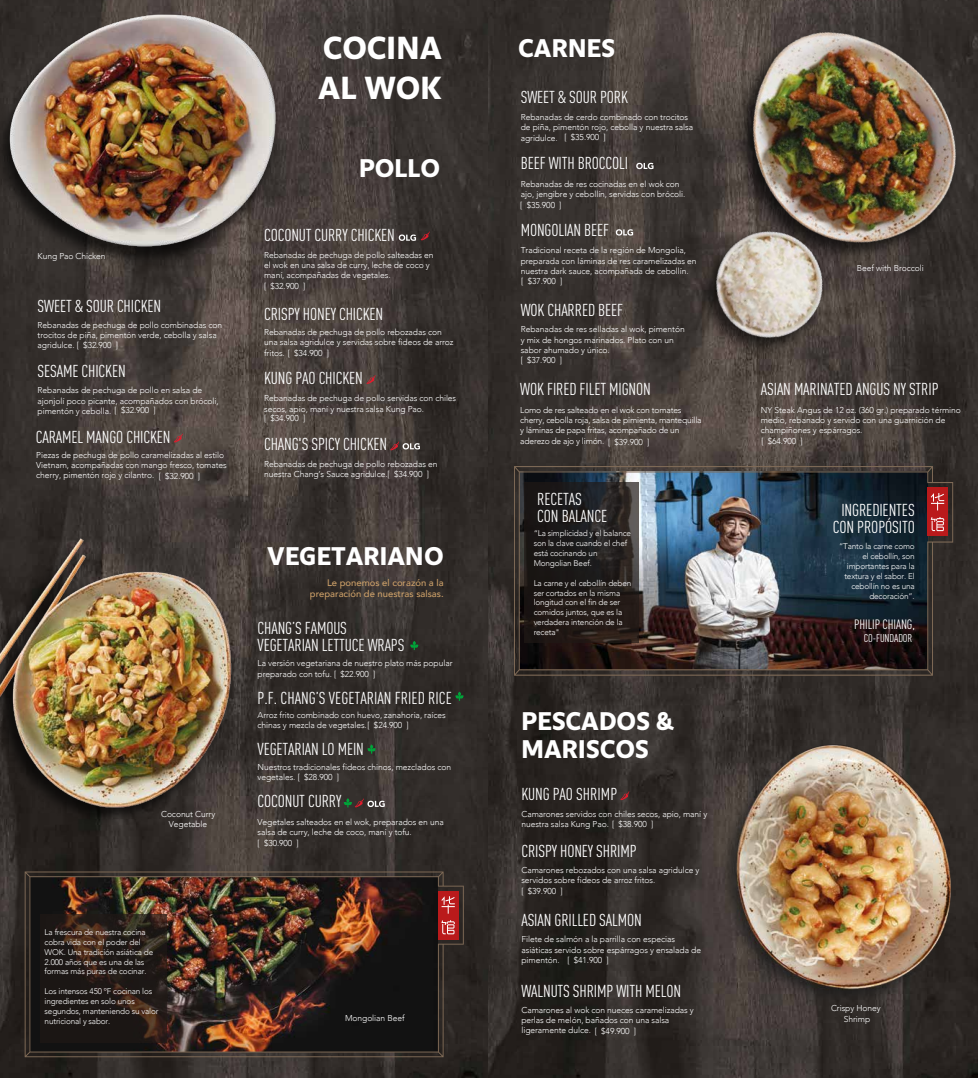
<style>
.page{position:relative;width:978px;height:1078px;background:#fff}
.page>*{position:absolute;margin:0;border:0;box-sizing:border-box;transform-origin:0 0}
.t1{font:700 33.1px/39.8px "Obliqua ITC Std";letter-spacing:-.01em;color:#fff}
.t2{font:700 26.5px/28px "Obliqua ITC Std";letter-spacing:-.01em;color:#fff}
.t3{font:condensed 17px/16.7px "DINOT";letter-spacing:-.01em;color:#fff}
.t4{font:condensed 13.4px "DINOT";letter-spacing:-.01em;color:#fff}
.t5{font:condensed 11.2px "DINOT";letter-spacing:-.01em;color:#fff}
.t6{font:500 9.5px/11.4px "Avenir";color:#ca9e67;text-align:right}
.t7{font:300 8.5px/10.2px "Avenir";letter-spacing:-.01em;color:#fff}
.t8{font:300 8.2px/9.8px "Avenir";letter-spacing:-.02em;color:#fff}
</style>
<div class="page">
<img style="left:0;top:0;width:489px;height:1077px">
<img style="left:489px;top:0;width:489px;height:1077px">
<img style="left:0;top:467px;width:332px;height:446px">
<img style="left:617px;top:0;width:361px;height:374px">
<img style="left:714px;top:736px;width:245px;height:274px">
<img style="left:514px;top:466px;width:439px;height:209px">
<div style="left:927px;top:487px;width:21px;height:49px;background:#ba1a1b"></div>
<svg style="left:931px;top:493px;width:13px;height:17px"></svg>
<svg style="left:931px;top:517px;width:13px;height:14px"></svg>
<svg style="left:174px;top:433px;width:9px;height:9px"></svg>
<svg style="left:366px;top:375px;width:9px;height:9px"></svg>
<img style="left:25px;top:871px;width:439px;height:185px">
<div style="left:438px;top:890px;width:20px;height:49px;background:#ba1a1b"></div>
<svg style="left:441px;top:896px;width:14px;height:17px"></svg>
<svg style="left:441px;top:920px;width:14px;height:14px"></svg>
<svg style="left:40px;top:913px;width:127px;height:129px;fill:#1c1715"></svg>
<svg style="left:636px;top:163px;width:18px;height:6px"></svg>
<svg style="left:616px;top:229px;width:17px;height:6px"></svg>
<svg style="left:390px;top:441px;width:30px;height:9px"></svg>
<svg style="left:620px;top:791px;width:9px;height:9px"></svg>
<svg style="left:410px;top:640px;width:8px;height:10px"></svg>
<svg style="left:399px;top:231px;width:31px;height:10px"></svg>
<svg style="left:455px;top:691px;width:9px;height:9px"></svg>
<svg style="left:344px;top:798px;width:41px;height:9px"></svg>
<svg style="left:368px;top:744px;width:8px;height:9px"></svg>
<svg style="left:524px;top:482px;width:115px;height:160px;fill:#1e1a18"></svg>
<img style="left:0;top:0;width:298px;height:275px">
<p class="t7" style="left:38px;top:250px;width:69px">Kung Pao Chicken</p>
<h3 class="t3" style="left:38px;top:297px;width:125px">SWEET &amp; SOUR CHICKEN</h3>
<p class="t7" style="left:38px;top:319px;width:186px">Rebanadas de pechuga de pollo combinadas con trocitos de piña, pimentón verde, cebolla y salsa agridulce. [ $32.900 ]</p>
<p class="t7" style="left:38px;top:385px;width:183px">Rebanadas de pechuga de pollo en salsa de ajonjolí poco picante, acompañados con brócoli, pimentón y cebolla. [ $32.900 ]</p>
<h3 class="t3" style="left:38px;top:362px;width:90px">SESAME CHICKEN</h3>
<h3 class="t3" style="left:36px;top:428px;width:136px">CARAMEL MANGO CHICKEN</h3>
<p class="t7" style="left:36px;top:450px;width:192px">Piezas de pechuga de pollo caramelizadas al estilo<br>Vietnam, acompañadas con mango fresco, tomates cherry, pimentón rojo y cilantro.</p>
<p class="t7" style="left:159px;top:471px;width:43px">[ $32.900 ]</p>
<p class="t7" style="left:161px;top:808px;width:56px;text-align:center">Coconut Curry<br>Vegetable</p>
<h1 class="t1" style="left:318px;top:28px;width:125px">COCINA<br>AL WOK</h1>
<h2 class="t2" style="left:359px;top:154px;width:83px">POLLO</h2>
<h3 class="t3" style="left:264px;top:226px;width:132px">COCONUT CURRY CHICKEN</h3>
<p class="t7" style="left:264px;top:250px;width:171px">Rebanadas de pechuga de pollo salteadas en el wok en una salsa de curry, leche de coco y maní, acompañadas de vegetales.</p>
<p class="t7" style="left:264px;top:281px;width:43px">[ $32.900 ]</p>
<h3 class="t3" style="left:264px;top:305px;width:121px">CRISPY HONEY CHICKEN</h3>
<p class="t7" style="left:264px;top:327px;width:191px">Rebanadas de pechuga de pollo rebozadas con una salsa agridulce y servidas sobre fideos de arroz fritos. [ $34.900 ]</p>
<p class="t7" style="left:264px;top:393px;width:194px">Rebanadas de pechuga de pollo servidas con chiles secos, apio, maní y nuestra salsa Kung Pao.</p>
<h3 class="t3" style="left:264px;top:370px;width:100px">KUNG PAO CHICKEN</h3>
<p class="t7" style="left:264px;top:413px;width:43px">[ $34.900 ]</p>
<h3 class="t3" style="left:264px;top:436px;width:125px">CHANG'S SPICY CHICKEN</h3>
<p class="t7" style="left:264px;top:459px;width:175px">Rebanadas de pechuga de pollo rebozadas en nuestra Chang’s Sauce agridulce.[ $34.900 ]</p>
<h2 class="t2" style="left:267px;top:542px;width:178px">VEGETARIANO</h2>
<p class="t6" style="left:310px;top:576px;width:135px">Le ponemos el corazón a la preparación de nuestras salsas.</p>
<h3 class="t3" style="left:258px;top:619px;width:148px;line-height:17px">CHANG’S FAMOUS<br>VEGETARIAN LETTUCE WRAPS</h3>
<p class="t7" style="left:258px;top:668px;width:119px">preparado con tofu. [ $22.900 ]</p>
<p class="t7" style="left:258px;top:658px;width:197px">La versión vegetariana de nuestro plato más popular</p>
<h3 class="t3" style="left:258px;top:689px;width:196px">P.F. CHANG’S VEGETARIAN FRIED RICE</h3>
<p class="t7" style="left:258px;top:710px;width:190px">Arroz frito combinado con huevo, zanahoria, raíces chinas y mezcla de vegetales.[ $24.900 ]</p>
<h3 class="t3" style="left:258px;top:740px;width:108px">VEGETARIAN LO MEIN</h3>
<p class="t7" style="left:258px;top:761px;width:195px">Nuestros tradicionales fideos chinos, mezclados con vegetales. [ $28.900 ]</p>
<h3 class="t3" style="left:258px;top:792px;width:85px">COCONUT CURRY</h3>
<p class="t7" style="left:258px;top:816px;width:188px">Vegetales salteados en el wok, preparados en una salsa de curry, leche de coco, maní y tofu.</p>
<p class="t7" style="left:258px;top:837px;width:43px">[ $30.900 ]</p>
<p class="t8" style="left:45px;top:927px;width:110px">La frescura de nuestra cocina cobra vida con el poder del<br>WOK. Una tradición asiática de<br>2.000 años que es una de las formas más puras de cocinar.</p>
<p class="t8" style="left:45px;top:986px;width:115px">Los intensos 450 ºF cocinan los ingredientes en solo unos segundos, manteniendo su valor nutricional y sabor.</p>
<p class="t7" style="left:345px;top:1012px;width:61px">Mongolian Beef</p>
<h2 class="t2" style="left:518px;top:34px;width:98px">CARNES</h2>
<h3 class="t3" style="left:521px;top:89px;width:109px">SWEET &amp; SOUR PORK</h3>
<p class="t7" style="left:521px;top:112px;width:174px">Rebanadas de cerdo combinado con trocitos de piña, pimentón rojo, cebolla y nuestra salsa agridulce. [ $35.900 ]</p>
<h3 class="t3" style="left:521px;top:155px;width:109px">BEEF WITH BROCCOLI</h3>
<p class="t7" style="left:521px;top:179px;width:166px">Rebanadas de res cocinadas en el wok con ajo, jengibre y cebollín, servidas con brócoli.</p>
<p class="t7" style="left:520px;top:199px;width:43px">[ $35.900 ]</p>
<h3 class="t3" style="left:521px;top:221px;width:90px">MONGOLIAN BEEF</h3>
<p class="t7" style="left:521px;top:245px;width:177px">Tradicional receta de la región de Mongolia, preparada con láminas de res caramelizadas en nuestra dark sauce, acompañada de cebollín.<br>[ $37.900 ]</p>
<h3 class="t3" style="left:521px;top:301px;width:104px">WOK CHARRED BEEF</h3>
<p class="t7" style="left:521px;top:324px;width:166px">Rebanadas de res selladas al wok, pimentón y mix de hongos marinados. Plato con un sabor ahumado y único.</p>
<p class="t7" style="left:521px;top:355px;width:43px">[ $37.900 ]</p>
<h3 class="t3" style="left:520px;top:380px;width:132px">WOK FIRED FILET MIGNON</h3>
<p class="t7" style="left:520px;top:405px;width:183px">Lomo de res salteado en el wok con tomates cherry, cebolla roja, salsa de pimienta, mantequilla y láminas de papa fritas, acompañado de un aderezo de ajo y limón. [ $39.900 ]</p>
<h3 class="t3" style="left:537px;top:490px;width:72px">RECETAS<br>CON BALANCE</h3>
<p class="t8" style="left:534px;top:528px;width:99px">“La simplicidad y el balance son la clave cuando el chef está cocinando un<br>Mongolian Beef.</p>
<p class="t8" style="left:534px;top:578px;width:99px">La carne y el cebollín deben ser cortados en la misma longitud con el fin de ser comidos juntos, que es la verdadera intención de la receta"</p>
<h2 class="t2" style="left:521px;top:706px;width:153px">PESCADOS &amp;<br>MARISCOS</h2>
<h3 class="t3" style="left:521px;top:785px;width:97px">KUNG PAO SHRIMP</h3>
<p class="t7" style="left:521px;top:808px;width:187px">Camarones servidos con chiles secos, apio, maní y nuestra salsa Kung Pao. [ $38.900 ]</p>
<h3 class="t3" style="left:521px;top:842px;width:117px">CRISPY HONEY SHRIMP</h3>
<p class="t7" style="left:521px;top:885px;width:43px">[ $39.900 ]</p>
<p class="t7" style="left:521px;top:864px;width:180px">Camarones rebozados con una salsa agridulce y servidos sobre fideos de arroz fritos.</p>
<h3 class="t3" style="left:521px;top:911px;width:122px">ASIAN GRILLED SALMON</h3>
<p class="t7" style="left:567px;top:954px;width:43px">[ $41.900 ]</p>
<p class="t7" style="left:521px;top:934px;width:181px">Filete de salmón a la parrilla con especias asiáticas servido sobre espárragos y ensalada de pimentón.</p>
<h3 class="t3" style="left:521px;top:981px;width:161px">WALNUTS SHRIMP WITH MELON</h3>
<p class="t7" style="left:595px;top:1025px;width:43px">[ $49.900 ]</p>
<p class="t7" style="left:521px;top:1004px;width:174px">Camarones al wok con nueces caramelizadas y perlas de melón, bañados con una salsa ligeramente dulce.</p>
<p class="t7" style="left:857px;top:263px;width:68px">Beef with Broccoli</p>
<h3 class="t3" style="left:761px;top:380px;width:179px">ASIAN MARINATED ANGUS NY STRIP</h3>
<p class="t7" style="left:761px;top:405px;width:202px">NY Steak Angus de 12 oz. (360 gr.) preparado término medio, rebanado y servido con una guarnición de champiñones y espárragos.<br>[ $64.900 ]</p>
<h3 class="t3" style="left:833px;top:501px;width:84px;text-align:center">INGREDIENTES<br>CON PROPÓSITO</h3>
<p class="t8" style="left:839px;top:541px;width:77px;text-align:right">“Tanto la carne como el cebollín, son importantes para la textura y el sabor. El cebollín no es una decoración”.</p>
<h3 class="t4" style="left:854px;top:616px;width:62px">PHILIP CHIANG,</h3>
<h3 class="t5" style="left:864px;top:631px;width:50px">CO-FUNDADOR</h3>
<p class="t7" style="left:831px;top:1003px;width:51px;text-align:center">Crispy Honey<br>Shrimp</p>
</div>
